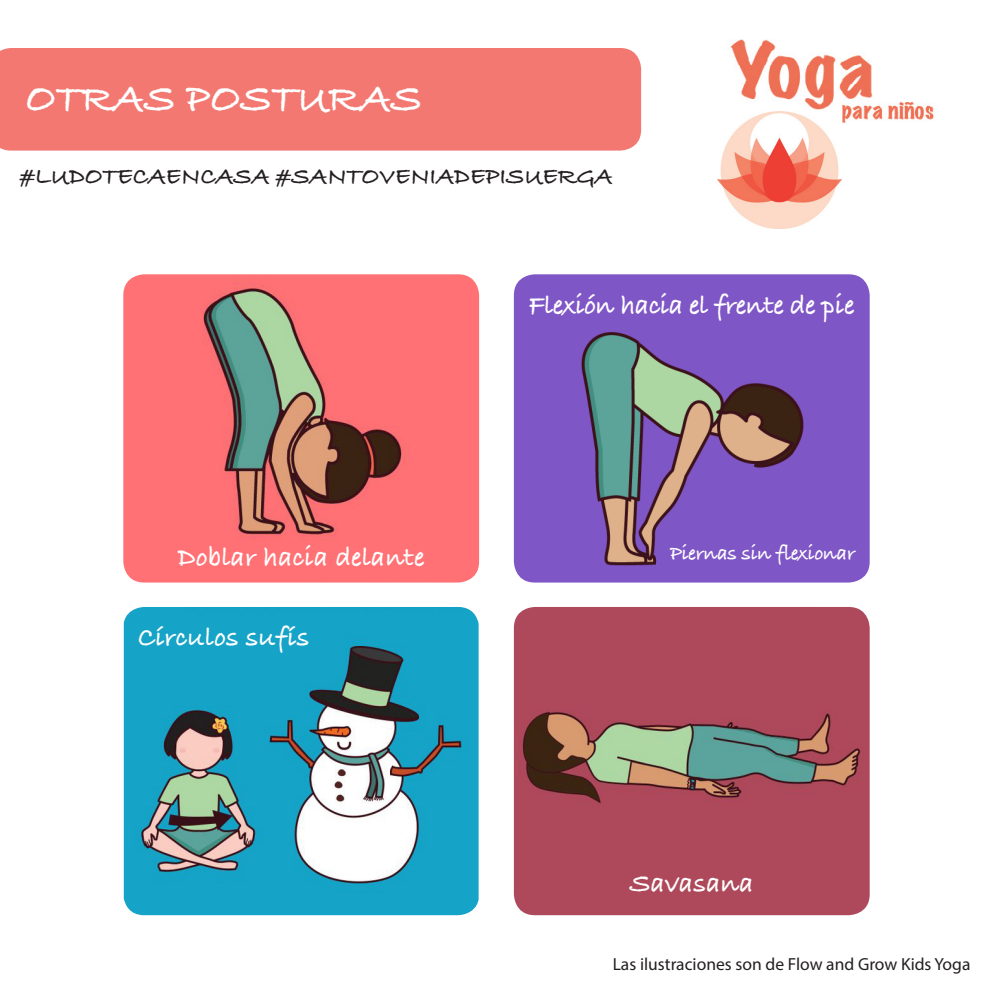
<style>
.page{position:relative;width:993px;height:993px;background:#fff}
.page>*{position:absolute;margin:0;border:0;box-sizing:border-box;transform-origin:0 0}
.t1{font:700 42px "Bradley Hand ITCTT";color:#fff}
.t2{font:700 28px "Bradley Hand ITCTT";color:#fff}
.t3{font:700 28px "Bradley Hand ITCTT";letter-spacing:-.02em;color:#fff}
.t4{font:700 24.5px "Bradley Hand ITCTT";color:#231f20}
.t5{font:700 21px "Bradley Hand ITCTT";letter-spacing:-.02em;color:#fff}
.t6{font:17.5px "Myriad Pro";color:#231f20}
</style>
<div class="page">
<img style="left:123px;top:274px;width:356px;height:308px">
<img style="left:730px;top:39px;width:204px;height:84px">
<img style="left:717px;top:111px;width:124px;height:117px">
<img style="left:513px;top:607px;width:356px;height:307px">
<img style="left:124px;top:607px;width:354px;height:307px">
<img style="left:513px;top:274px;width:356px;height:308px">
<div style="left:0;top:48px;width:641px;height:102px;background:#f37871"></div>
<h1 class="t1" style="left:26px;top:66px;width:398px">OTRAS POSTURAS</h1>
<p class="t4" style="left:20px;top:158px;width:594px">#LUDOTECAENCASA #SANTOVENIADEPISUERGA</p>
<p class="t2" style="left:178px;top:536px;width:248px">Doblar hacia delante</p>
<p class="t2" style="left:138px;top:616px;width:173px">Círculos sufís</p>
<p class="t3" style="left:528px;top:284px;width:327px">Flexión hacia el frente de pie</p>
<p class="t5" style="left:670px;top:537px;width:186px">Piernas sin flexionar</p>
<p class="t2" style="left:629px;top:861px;width:125px">Savasana</p>
<p class="t6" style="left:612px;top:953px;width:359px">Las ilustraciones son de Flow and Grow Kids Yoga</p>
</div>
